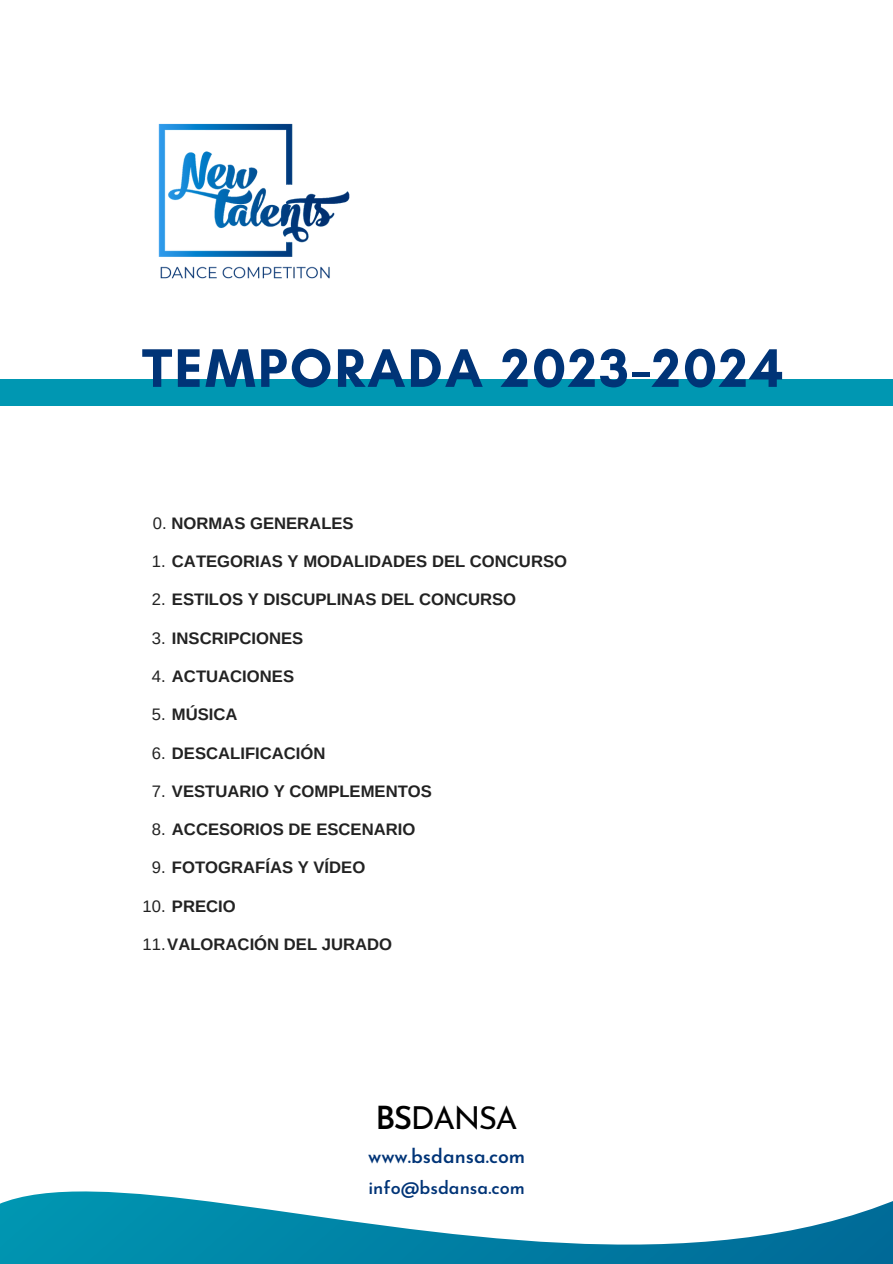
<style>
.page{position:relative;width:893px;height:1264px;background:#fff}
.page>*{position:absolute;margin:0;border:0;box-sizing:border-box;transform-origin:0 0}
.t1{font:700 55.35px "Glacial Indifference";letter-spacing:.04em;color:#003477}
.t2{font:31.65px "Josefin Sans";letter-spacing:-.05em;color:#000}
.t3{font:600 19.5px "Josefin Sans";color:#003477}
.t4{font:600 18px "Josefin Sans";color:#003477}
.t5{font:700 16.65px "Arimo";color:#222}
.s1{font-weight:400}
.s2{font-weight:600}
</style>
<div class="page">
<svg style="left:0;top:1191px;width:892px;height:72px"></svg>
<div style="left:0;top:379px;width:892px;height:27px;background:#0097b2"></div>
<img style="left:158px;top:123px;width:192px;height:156px">
<p class="t1" style="left:142px;top:334px;width:643px">TEMPORADA 2023-2024</p>
<p class="t5" style="left:153px;top:514px;width:202px"><span class="s1">0.</span> NORMAS GENERALES</p>
<p class="t5" style="left:152px;top:552px;width:417px"><span class="s1">1.</span> CATEGORIAS Y MODALIDADES DEL CONCURSO</p>
<p class="t5" style="left:152px;top:590px;width:366px"><span class="s1">2.</span> ESTILOS Y DISCUPLINAS DEL CONCURSO</p>
<p class="t5" style="left:152px;top:628px;width:153px"><span class="s1">3.</span> INSCRIPCIONES</p>
<p class="t5" style="left:152px;top:667px;width:144px"><span class="s1">4.</span> ACTUACIONES</p>
<p class="t5" style="left:152px;top:705px;width:87px"><span class="s1">5.</span> MÚSICA</p>
<p class="t5" style="left:152px;top:743px;width:175px"><span class="s1">6.</span> DESCALIFICACIÓN</p>
<p class="t5" style="left:152px;top:781px;width:282px"><span class="s1">7.</span> VESTUARIO Y COMPLEMENTOS</p>
<p class="t5" style="left:152px;top:820px;width:265px"><span class="s1">8.</span> ACCESORIOS DE ESCENARIO</p>
<p class="t5" style="left:152px;top:858px;width:215px"><span class="s1">9.</span> FOTOGRAFÍAS Y VÍDEO</p>
<p class="t5" style="left:142px;top:896px;width:95px"><span class="s1">10.</span> PRECIO</p>
<p class="t5" style="left:142px;top:934px;width:251px"><span class="s1">11.</span>VALORACIÓN DEL JURADO</p>
<p class="t2" style="left:375px;top:1104px;width:144px"><span class="s2">BS</span>DANSA</p>
<p class="t3" style="left:368px;top:1147px;width:159px">www.bsdansa.com</p>
<p class="t4" style="left:368px;top:1180px;width:158px">info@bsdansa.com</p>
</div>
